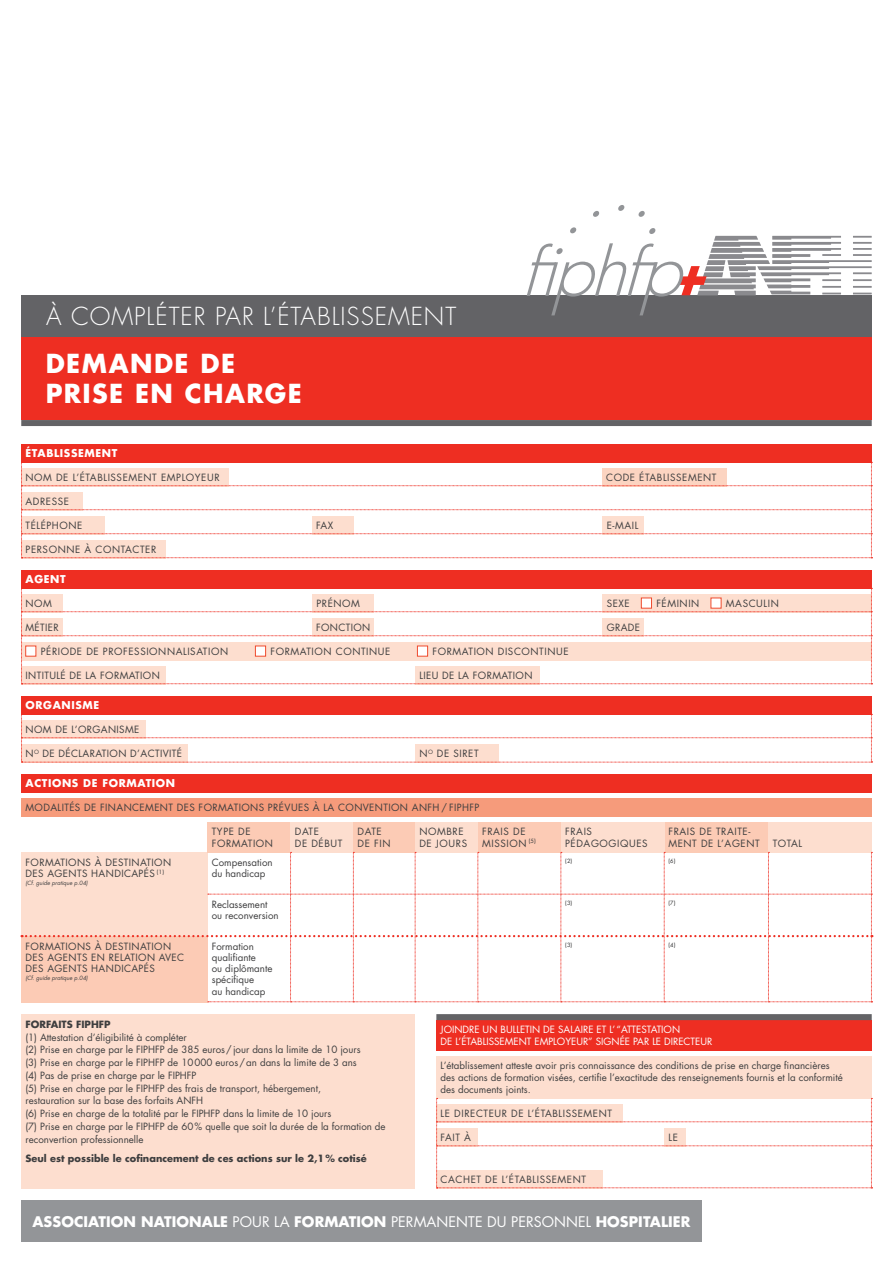
<style>
.page{position:relative;width:893px;height:1263px;background:#fff}
.page>*{position:absolute;margin:0;border:0;box-sizing:border-box;transform-origin:0 0}
.t1{font:700 25.5px "Futura";letter-spacing:.055em;color:#fff}
.t2{font:300 24.15px "Futura";letter-spacing:.04em;color:#fff}
.t3{font:700 14.25px "Futura";letter-spacing:.005em;color:#fff}
.t4{font:700 10.5px "Futura";letter-spacing:.06em;color:#fff}
.t5{font:9.75px/12.8px "Futura";color:#3e3e3f}
.t6{font:9.75px/11.2px "Futura";letter-spacing:.06em;color:#3e3e3f}
.t7{font:9.75px "Futura";letter-spacing:.04em;color:#3e3e3f}
.t8{font:9.75px "Futura";color:#fff}
.t9{font:700 9.75px "Futura";color:#3e3e3f}
.t10{font:italic 5.7px "Futura Std";color:#3e3e3f}
.t11{font:500 5.7px "Futura Std";color:#3e3e3f}
.s1{font-weight:400}
</style>
<div class="page">
<div style="left:436px;top:1020px;width:436px;height:30px;background:#ee2e22"></div>
<div style="left:436px;top:1056px;width:436px;height:42px;background:#fddecf"></div>
<div style="left:21px;top:337px;width:851px;height:83px;background:#ee2e22"></div>
<div style="left:21px;top:295px;width:851px;height:42px;background:#636366"></div>
<div style="left:21px;top:420px;width:851px;height:6px;background:#636366"></div>
<div style="left:436px;top:1014px;width:436px;height:6px;background:#636366"></div>
<div style="left:21px;top:1200px;width:681px;height:42px;background:#939598"></div>
<div style="left:21px;top:444px;width:851px;height:18px;background:#ee2e22"></div>
<div style="left:21px;top:570px;width:851px;height:18px;background:#ee2e22"></div>
<div style="left:21px;top:696px;width:851px;height:18px;background:#ee2e22"></div>
<div style="left:21px;top:774px;width:851px;height:18px;background:#ee2e22"></div>
<div style="left:21px;top:798px;width:851px;height:18px;background:#f69b7b"></div>
<div style="left:21px;top:1014px;width:394px;height:174px;background:#fddecf"></div>
<div style="left:208px;top:822px;width:83px;height:30px;background:#fccbb5"></div>
<div style="left:353px;top:822px;width:62px;height:30px;background:#fccbb5"></div>
<div style="left:478px;top:822px;width:83px;height:30px;background:#fccbb5"></div>
<div style="left:664px;top:822px;width:104px;height:30px;background:#fccbb5"></div>
<div style="left:291px;top:822px;width:62px;height:30px;background:#fddecf"></div>
<div style="left:415px;top:822px;width:63px;height:30px;background:#fddecf"></div>
<div style="left:561px;top:822px;width:103px;height:30px;background:#fddecf"></div>
<div style="left:768px;top:822px;width:104px;height:30px;background:#fddecf"></div>
<svg style="left:21px;top:462px;width:851px;height:96px"></svg>
<svg style="left:21px;top:588px;width:851px;height:96px"></svg>
<svg style="left:21px;top:714px;width:851px;height:49px"></svg>
<svg style="left:436px;top:1098px;width:436px;height:90px"></svg>
<svg style="left:22px;top:852px;width:850px;height:150px"></svg>
<svg style="left:593px;top:211px;width:6px;height:6px"></svg>
<svg style="left:618px;top:205px;width:7px;height:6px"></svg>
<svg style="left:638px;top:211px;width:7px;height:6px"></svg>
<svg style="left:527px;top:227px;width:345px;height:88px"></svg>
<p class="t2" style="left:46px;top:301px;width:412px">À COMPLÉTER PAR L’ÉTABLISSEMENT</p>
<p class="t1" style="left:46px;top:347px;width:191px">DEMANDE DE</p>
<p class="t1" style="left:46px;top:377px;width:258px">PRISE EN CHARGE</p>
<p class="t4" style="left:26px;top:446px;width:93px">ÉTABLISSEMENT</p>
<p class="t6" style="left:26px;top:472px;width:196px">NOM DE L’ÉTABLISSEMENT EMPLOYEUR</p>
<p class="t6" style="left:606px;top:472px;width:112px">CODE ÉTABLISSEMENT</p>
<p class="t6" style="left:26px;top:496px;width:45px">ADRESSE</p>
<p class="t6" style="left:26px;top:520px;width:58px">TÉLÉPHONE</p>
<p class="t5" style="left:607px;top:519px;width:33px">E-MAIL</p>
<p class="t6" style="left:26px;top:544px;width:132px">PERSONNE À CONTACTER</p>
<p class="t5" style="left:316px;top:519px;width:19px">FAX</p>
<p class="t4" style="left:26px;top:572px;width:42px">AGENT</p>
<p class="t5" style="left:26px;top:597px;width:28px">NOM</p>
<p class="t5" style="left:316px;top:597px;width:45px">PRÉNOM</p>
<p class="t5" style="left:607px;top:597px;width:25px">SEXE</p>
<p class="t6" style="left:656px;top:598px;width:45px">FÉMININ</p>
<p class="t6" style="left:726px;top:598px;width:54px">MASCULIN</p>
<p class="t5" style="left:26px;top:621px;width:35px">MÉTIER</p>
<p class="t7" style="left:26px;top:669px;width:136px">INTITULÉ DE LA FORMATION</p>
<p class="t7" style="left:419px;top:669px;width:115px">LIEU DE LA FORMATION</p>
<p class="t7" style="left:316px;top:621px;width:56px">FONCTION</p>
<p class="t5" style="left:607px;top:621px;width:35px">GRADE</p>
<p class="t6" style="left:41px;top:646px;width:189px">PÉRIODE DE PROFESSIONNALISATION</p>
<p class="t6" style="left:270px;top:646px;width:121px">FORMATION CONTINUE</p>
<p class="t6" style="left:432px;top:646px;width:138px">FORMATION DISCONTINUE</p>
<p class="t4" style="left:26px;top:698px;width:75px">ORGANISME</p>
<p class="t7" style="left:26px;top:723px;width:115px">NOM DE L’ORGANISME</p>
<p class="t7" style="left:26px;top:747px;width:158px">N<sup>O</sup> DE DÉCLARATION D’ACTIVITÉ</p>
<p class="t5" style="left:419px;top:747px;width:61px">N<sup>O</sup> DE SIRET</p>
<p class="t4" style="left:26px;top:776px;width:151px">ACTIONS DE FORMATION</p>
<p class="t7" style="left:26px;top:801px;width:455px">MODALITÉS DE FINANCEMENT DES FORMATIONS PRÉVUES À LA CONVENTION ANFH / FIPHFP</p>
<p class="t7" style="left:26px;top:856px;width:147px">FORMATIONS À DESTINATION</p>
<p class="t7" style="left:26px;top:867px;width:140px">DES AGENTS HANDICAPÉS <sup>(1)</sup></p>
<p class="t10" style="left:26px;top:879px;width:64px">(Cf. guide pratique p.04)</p>
<p class="t7" style="left:26px;top:940px;width:147px">FORMATIONS À DESTINATION</p>
<p class="t7" style="left:26px;top:951px;width:160px">DES AGENTS EN RELATION AVEC</p>
<p class="t7" style="left:26px;top:962px;width:131px">DES AGENTS HANDICAPÉS</p>
<p class="t10" style="left:26px;top:974px;width:64px">(Cf. guide pratique p.04)</p>
<p class="t5" style="left:212px;top:825px;width:40px">TYPE DE</p>
<p class="t6" style="left:212px;top:837px;width:63px">FORMATION</p>
<p class="t5" style="left:212px;top:856px;width:62px">Compensation</p>
<p class="t5" style="left:212px;top:867px;width:55px">du handicap</p>
<p class="t5" style="left:212px;top:898px;width:57px">Reclassement</p>
<p class="t5" style="left:212px;top:909px;width:68px">ou reconversion</p>
<p class="t5" style="left:212px;top:940px;width:44px">Formation</p>
<p class="t5" style="left:212px;top:951px;width:46px">qualifiante</p>
<p class="t5" style="left:212px;top:963px;width:62px;line-height:11.2px">ou diplômante spécifique</p>
<p class="t5" style="left:212px;top:985px;width:55px">au handicap</p>
<p class="t5" style="left:295px;top:825px;width:26px">DATE</p>
<p class="t5" style="left:295px;top:837px;width:49px">DE DÉBUT</p>
<p class="t5" style="left:358px;top:825px;width:26px">DATE</p>
<p class="t5" style="left:358px;top:837px;width:34px">DE FIN</p>
<p class="t9" style="left:26px;top:1018px;width:87px">FORFAITS FIPHFP</p>
<p class="t5" style="left:26px;top:1031px;width:163px">(1) Attestation d’éligibilité à compléter</p>
<p class="t5" style="left:26px;top:1043px;width:337px">(2) Prise en charge par le FIPHFP de 385 euros/jour dans la limite de 10 jours</p>
<p class="t5" style="left:26px;top:1056px;width:333px">(3) Prise en charge par le FIPHFP de 10000 euros/an dans la limite de 3 ans</p>
<p class="t5" style="left:26px;top:1069px;width:172px">(4) Pas de prise en charge par le FIPHFP</p>
<p class="t5" style="left:26px;top:1082px;width:297px">(5) Prise en charge par le FIPHFP des frais de transport, hébergement,</p>
<p class="t5" style="left:26px;top:1094px;width:179px">restauration sur la base des forfaits ANFH</p>
<p class="t5" style="left:26px;top:1107px;width:307px">(6) Prise en charge de la totalité par le FIPHFP dans la limite de 10 jours</p>
<p class="t5" style="left:26px;top:1120px;width:362px">(7) Prise en charge par le FIPHFP de 60% quelle que soit la durée de la formation de reconvertion professionnelle</p>
<p class="t9" style="left:26px;top:1152px;width:343px">Seul est possible le cofinancement de ces actions sur le 2,1% cotisé</p>
<p class="t5" style="left:419px;top:825px;width:46px">NOMBRE</p>
<p class="t5" style="left:419px;top:837px;width:49px">DE JOURS</p>
<p class="t5" style="left:482px;top:825px;width:45px">FRAIS DE</p>
<p class="t6" style="left:482px;top:837px;width:55px">MISSION <sup>(5)</sup></p>
<p class="t6" style="left:668px;top:826px;width:93px">FRAIS DE TRAITE-<br>MENT DE L’AGENT</p>
<p class="t5" style="left:565px;top:825px;width:28px">FRAIS</p>
<p class="t6" style="left:565px;top:837px;width:84px">PÉDAGOGIQUES</p>
<p class="t5" style="left:773px;top:837px;width:31px">TOTAL</p>
<p class="t11" style="left:565px;top:857px;width:9px">(2)</p>
<p class="t11" style="left:668px;top:857px;width:9px">(6)</p>
<p class="t11" style="left:668px;top:899px;width:9px">(7)</p>
<p class="t11" style="left:668px;top:941px;width:9px">(4)</p>
<p class="t11" style="left:565px;top:899px;width:9px">(3)</p>
<p class="t11" style="left:565px;top:941px;width:9px">(3)</p>
<p class="t8" style="left:441px;top:1023px;width:241px">JOINDRE UN BULLETIN DE SALAIRE ET L’ “ATTESTATION</p>
<p class="t8" style="left:441px;top:1035px;width:273px">DE L’ÉTABLISSEMENT EMPLOYEUR” SIGNÉE PAR LE DIRECTEUR</p>
<p class="t5" style="left:441px;top:1059px;width:391px">L’établissement atteste avoir pris connaissance des conditions de prise en charge financières</p>
<p class="t5" style="left:441px;top:1071px;width:404px">des actions de formation visées, certifie l’exactitude des renseignements fournis et la conformité</p>
<p class="t5" style="left:441px;top:1083px;width:92px">des documents joints.</p>
<p class="t6" style="left:441px;top:1108px;width:173px">LE DIRECTEUR DE L’ÉTABLISSEMENT</p>
<p class="t5" style="left:441px;top:1131px;width:32px">FAIT À</p>
<p class="t6" style="left:441px;top:1174px;width:147px">CACHET DE L’ÉTABLISSEMENT</p>
<p class="t5" style="left:668px;top:1131px;width:11px">LE</p>
<p class="t3" style="left:32px;top:1212px;width:659px">ASSOCIATION NATIONALE <span class="s1">POUR LA</span> FORMATION <span class="s1">PERMANENTE DU PERSONNEL</span> HOSPITALIER</p>
</div>
